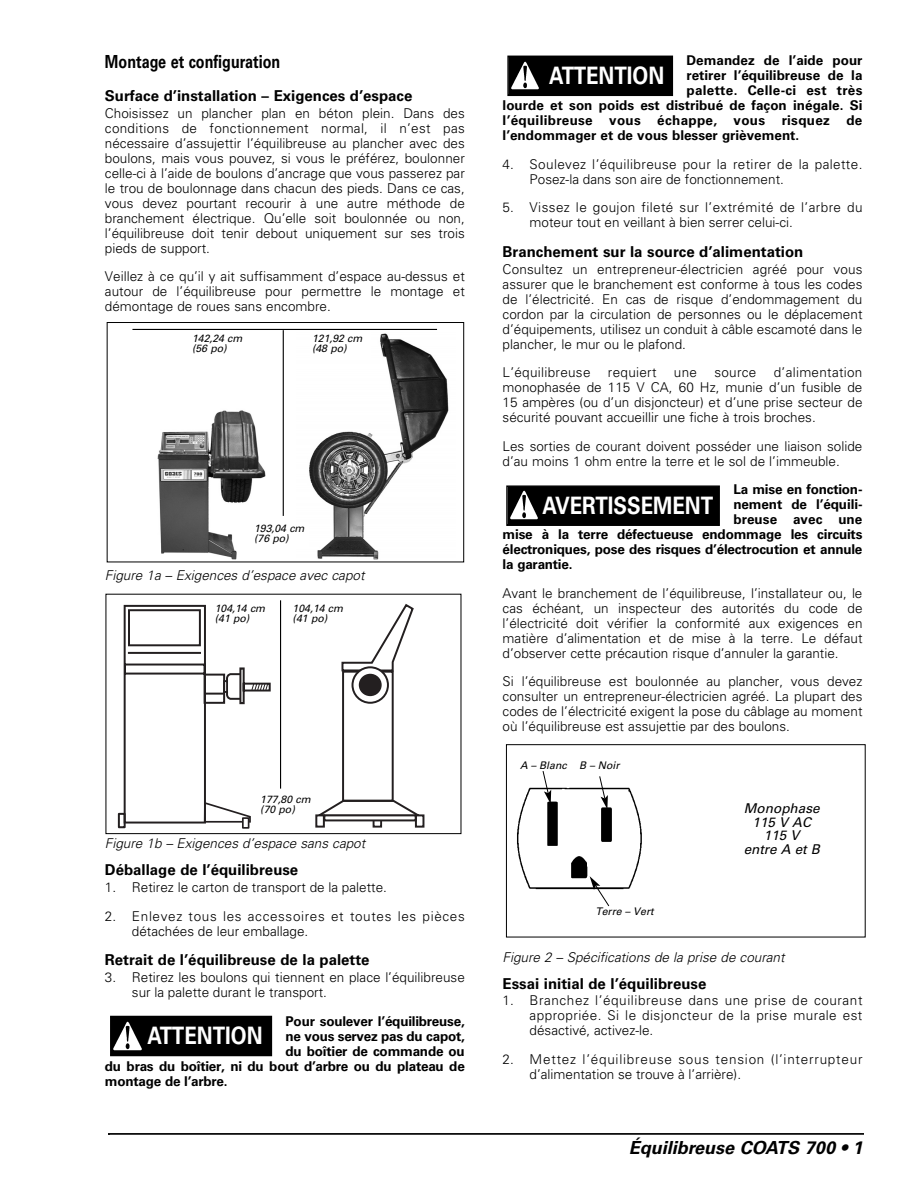
<style>
.page{position:relative;width:918px;height:1188px;background:#fff}
.page>*{position:absolute;margin:0;border:0;box-sizing:border-box;transform-origin:0 0}
.t1{font:700 24px "Univers";color:#fff;scale:.85 1}
.t2{font:700 18px "Univers";color:#000;scale:.8 1}
.t3{font:italic 700 18px "Univers";color:#000}
.t4{font:700 15px "Univers";color:#000}
.t5{font:300 13.5px/15px "Univers";color:#000;text-align:justify}
.t6{font:700 13.5px "Univers";letter-spacing:-.015em;color:#000}
.t7{font:300 13.5px/15px "Univers";letter-spacing:.03em;color:#000}
.t8{font:italic 300 13.5px "Univers";color:#000}
.t9{font:300 13.5px/15px "Univers";letter-spacing:.055em;color:#000}
.t10{font:300 13.5px/15px "Univers";letter-spacing:.05em;color:#000}
.t11{font:700 13.5px "Univers";letter-spacing:.02em;color:#000}
.t12{font:italic 13.5px/13.5px "Univers";color:#000;text-align:center}
.t13{font:300 13.5px "Univers";letter-spacing:.02em;color:#000}
.t14{font:700 13.5px "Univers";letter-spacing:.005em;color:#000}
.t15{font:italic 10.5px/10.5px "Univers";color:#000}
</style>
<div class="page">
<hr style="left:108px;top:1133px;width:756px;height:2px;background:#000">
<div style="left:508px;top:487px;width:210px;height:37px;background:#000"></div>
<img style="left:510px;top:491px;width:28px;height:29px">
<div style="left:506px;top:485px;width:214px;height:41px;border:2px solid #000"></div>
<div style="left:509px;top:57px;width:163px;height:38px;background:#000"></div>
<img style="left:511px;top:61px;width:28px;height:29px">
<div style="left:507px;top:56px;width:166px;height:40px;border:2px solid #000"></div>
<div style="left:112px;top:1017px;width:159px;height:38px;background:#000"></div>
<img style="left:113px;top:1021px;width:29px;height:29px">
<div style="left:110px;top:1016px;width:162px;height:40px;border:2px solid #000"></div>
<img style="left:517px;top:787px;width:125px;height:103px">
<div style="left:506px;top:744px;width:359px;height:193px;border:1px solid #000"></div>
<svg style="left:590px;top:876px;width:20px;height:31px"></svg>
<svg style="left:542px;top:771px;width:9px;height:33px"></svg>
<svg style="left:599px;top:776px;width:9px;height:33px"></svg>
<div style="left:107px;top:322px;width:357px;height:240px;border:1px solid #000"></div>
<img style="left:309px;top:333px;width:140px;height:227px">
<hr style="left:283px;top:330px;width:1px;height:186px;background:#000">
<div style="left:310px;top:332px;width:61px;height:28px;background:#fff"></div>
<img style="left:157px;top:410px;width:109px;height:149px">
<hr style="left:132px;top:329px;width:305px;height:1px;background:#000">
<div style="left:253px;top:523px;width:56px;height:26px;background:#fff"></div>
<div style="left:106px;top:594px;width:355px;height:240px;border:1px solid #000"></div>
<div style="left:342px;top:671px;width:52px;height:131px;border:2px solid #231f20"></div>
<svg style="left:341px;top:604px;width:73px;height:69px"></svg>
<svg style="left:353px;top:667px;width:35px;height:36px"></svg>
<div style="left:352px;top:666px;width:37px;height:38px;border:2px solid #231f20;border-radius:50%"></div>
<div style="left:359px;top:674px;width:23px;height:22px;background:#231f20;border-radius:50%"></div>
<svg style="left:320px;top:799px;width:98px;height:15px"></svg>
<div style="left:315px;top:814px;width:10px;height:13px;border:2px solid #231f20"></div>
<div style="left:415px;top:814px;width:9px;height:13px;border:2px solid #231f20"></div>
<div style="left:373px;top:815px;width:9px;height:12px;border:2px solid #231f20"></div>
<div style="left:324px;top:815px;width:92px;height:5px;background:#fff"></div>
<div style="left:323px;top:814px;width:94px;height:7px;border:2px solid #231f20"></div>
<hr style="left:280px;top:600px;width:1px;height:189px;background:#000">
<div style="left:118px;top:813px;width:8px;height:15px;border:2px solid #231f20"></div>
<div style="left:242px;top:817px;width:7px;height:12px;border:2px solid #231f20"></div>
<svg style="left:123px;top:605px;width:148px;height:220px"></svg>
<div style="left:213px;top:603px;width:58px;height:51px;background:#fff"></div>
<div style="left:291px;top:603px;width:81px;height:41px;background:#fff"></div>
<div style="left:259px;top:794px;width:56px;height:27px;background:#fff"></div>
<h2 class="t2" style="left:105px;top:55px;width:221px">Montage et configuration</h2>
<p class="t4" style="left:105px;top:90px;width:309px">Surface d’installation – Exigences d’espace</p>
<p class="t5" style="left:105px;top:107px;width:361px">Choisissez un plancher plan en béton plein. Dans des conditions de fonctionnement normal, il n’est pas nécessaire d’assujettir l’équilibreuse au plancher avec des boulons, mais vous pouvez, si vous le préférez, boulonner celle-ci à l’aide de boulons d’ancrage que vous passerez par le trou de boulonnage dans chacun des pieds. Dans ce cas, vous devez pourtant recourir à une autre méthode de branchement électrique. Qu’elle soit boulonnée ou non, l’équilibreuse doit tenir debout uniquement sur ses trois pieds de support.</p>
<p class="t5" style="left:105px;top:270px;width:361px">Veillez à ce qu’il y ait suffisamment d’espace au-dessus et autour de l’équilibreuse pour permettre le montage et démontage de roues sans encombre.</p>
<p class="t15" style="left:192px;top:334px;width:54px">142,24 cm (56 po)</p>
<p class="t15" style="left:312px;top:334px;width:54px">121,92 cm (48 po)</p>
<p class="t15" style="left:254px;top:524px;width:54px">193,04 cm (76 po)</p>
<p class="t8" style="left:105px;top:570px;width:264px">Figure 1a – Exigences d’espace avec capot</p>
<p class="t15" style="left:215px;top:604px;width:54px">104,14 cm (41 po)</p>
<p class="t15" style="left:293px;top:604px;width:54px">104,14 cm (41 po)</p>
<p class="t15" style="left:260px;top:795px;width:54px">177,80 cm (70 po)</p>
<p class="t8" style="left:105px;top:838px;width:264px">Figure 1b – Exigences d’espace sans capot</p>
<p class="t4" style="left:105px;top:864px;width:195px">Déballage de l’équilibreuse</p>
<p class="t5" style="left:105px;top:881px;width:283px">1. Retirez le carton de transport de la palette.</p>
<p class="t10" style="left:132px;top:910px;width:334px;text-indent:-27px">2. Enlevez tous les accessoires et toutes les pièces détachées de leur emballage.</p>
<p class="t4" style="left:105px;top:954px;width:266px">Retrait de l’équilibreuse de la palette</p>
<p class="t5" style="left:132px;top:971px;width:334px;text-indent:-27px">3. Retirez les boulons qui tiennent en place l’équilibreuse sur la palette durant le transport.</p>
<p class="t6" style="left:286px;top:1016px;width:181px">Pour soulever l’équilibreuse,</p>
<p class="t6" style="left:286px;top:1031px;width:181px">ne vous servez pas du capot,</p>
<p class="t6" style="left:286px;top:1046px;width:181px">du boîtier de commande ou</p>
<p class="t6" style="left:105px;top:1061px;width:361px">du bras du boîtier, ni du bout d’arbre ou du plateau de</p>
<p class="t6" style="left:105px;top:1076px;width:124px">montage de l’arbre.</p>
<h1 class="t1" style="left:147px;top:1027px;width:137px">ATTENTION</h1>
<p class="t6" style="left:687px;top:55px;width:177px">Demandez de l’aide pour</p>
<p class="t6" style="left:687px;top:70px;width:177px">retirer l’équilibreuse de la</p>
<p class="t11" style="left:687px;top:85px;width:177px">palette. Celle-ci est très</p>
<p class="t6" style="left:503px;top:100px;width:361px">lourde et son poids est distribué de façon inégale. Si</p>
<p class="t11" style="left:503px;top:115px;width:361px">l’équilibreuse vous échappe, vous risquez de</p>
<p class="t6" style="left:503px;top:130px;width:298px">l’endommager et de vous blesser grièvement.</p>
<p class="t7" style="left:530px;top:158px;width:334px;text-indent:-27px">4. Soulevez l’équilibreuse pour la retirer de la palette.<br>Posez-la dans son aire de fonctionnement.</p>
<p class="t7" style="left:530px;top:201px;width:334px;text-indent:-27px">5. Vissez le goujon fileté sur l’extrémité de l’arbre du moteur tout en veillant à bien serrer celui-ci.</p>
<p class="t4" style="left:503px;top:246px;width:302px">Branchement sur la source d’alimentation</p>
<p class="t5" style="left:503px;top:263px;width:361px">Consultez un entrepreneur-électricien agréé pour vous assurer que le branchement est conforme à tous les codes de l’électricité. En cas de risque d’endommagement du cordon par la circulation de personnes ou le déplacement d’équipements, utilisez un conduit à câble escamoté dans le plancher, le mur ou le plafond.</p>
<p class="t13" style="left:503px;top:367px;width:89px">L’équilibreuse</p>
<p class="t13" style="left:608px;top:367px;width:50px">requiert</p>
<p class="t5" style="left:674px;top:366px;width:25px">une</p>
<p class="t5" style="left:714px;top:366px;width:44px">source</p>
<h1 class="t1" style="left:549px;top:67px;width:137px">ATTENTION</h1>
<p class="t5" style="left:503px;top:366px;width:361px;text-indent:271px">d’alimentation monophasée de 115 V CA, 60 Hz, munie d’un fusible de 15 ampères (ou d’un disjoncteur) et d’une prise secteur de sécurité pouvant accueillir une fiche à trois broches.</p>
<p class="t5" style="left:503px;top:440px;width:361px">Les sorties de courant doivent posséder une liaison solide d’au moins 1 ohm entre la terre et le sol de l’immeuble.</p>
<p class="t6" style="left:733px;top:484px;width:131px">La mise en fonction-</p>
<p class="t6" style="left:733px;top:499px;width:131px">nement de l’équili-</p>
<p class="t14" style="left:733px;top:514px;width:131px">breuse avec une</p>
<p class="t6" style="left:503px;top:529px;width:361px">mise à la terre défectueuse endommage les circuits</p>
<p class="t6" style="left:503px;top:544px;width:361px">électroniques, pose des risques d’électrocution et annule</p>
<p class="t6" style="left:503px;top:559px;width:71px">la garantie.</p>
<p class="t5" style="left:503px;top:587px;width:361px">Avant le branchement de l’équilibreuse, l’installateur ou, le cas échéant, un inspecteur des autorités du code de l’électricité doit vérifier la conformité aux exigences en matière d’alimentation et de mise à la terre. Le défaut d’observer cette précaution risque d’annuler la garantie.</p>
<p class="t5" style="left:503px;top:675px;width:361px">Si l’équilibreuse est boulonnée au plancher, vous devez consulter un entrepreneur-électricien agréé. La plupart des codes de l’électricité exigent la pose du câblage au moment où l’équilibreuse est assujettie par des boulons.</p>
<h1 class="t1" style="left:542px;top:497px;width:203px">AVERTISSEMENT</h1>
<p class="t15" style="left:520px;top:761px;width:103px">A – Blanc B – Noir</p>
<p class="t15" style="left:595px;top:907px;width:62px">Terre – Vert</p>
<p class="t12" style="left:744px;top:803px;width:80px">Monophase<br>115 V AC<br>115 V<br>entre A et B</p>
<p class="t8" style="left:503px;top:952px;width:286px">Figure 2 – Spécifications de la prise de courant</p>
<p class="t4" style="left:503px;top:978px;width:205px">Essai initial de l’équilibreuse</p>
<p class="t5" style="left:530px;top:994px;width:334px;text-indent:-27px">1. Branchez l’équilibreuse dans une prise de courant appropriée. Si le disjoncteur de la prise murale est désactivé, activez-le.</p>
<p class="t9" style="left:530px;top:1053px;width:334px;text-indent:-27px">2. Mettez l’équilibreuse sous tension (l’interrupteur d’alimentation se trouve à l’arrière).</p>
<h2 class="t3" style="left:629px;top:1141px;width:239px">Équilibreuse COATS 700 • 1</h2>
</div>
